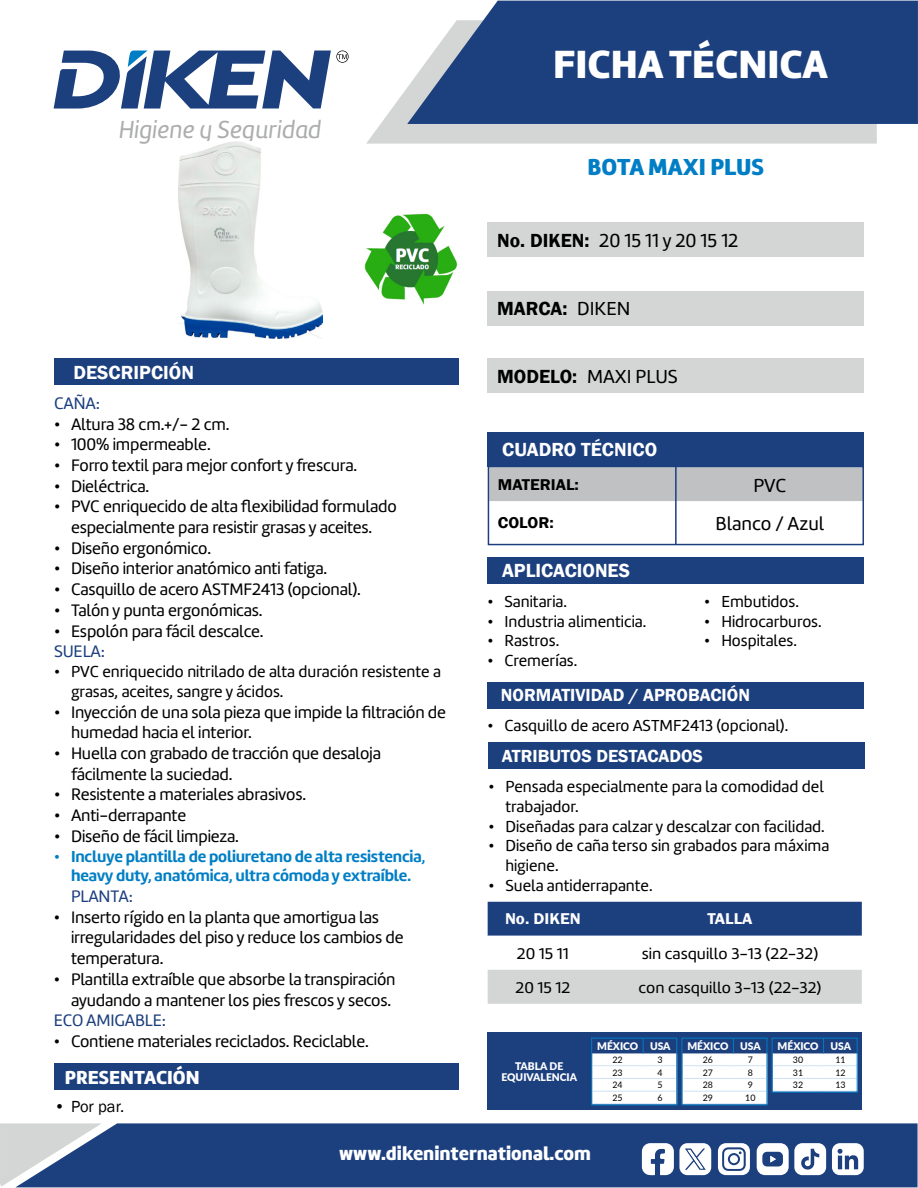
<style>
.page{position:relative;width:918px;height:1188px;background:#fff}
.page>*{position:absolute;margin:0;border:0;box-sizing:border-box;transform-origin:0 0}
.t1{font:40.8px "Amelia Basic Black";color:#fff}
.t2{font:25.5px "Amelia Basic Italic";color:#acadad}
.t3{font:24px "Amelia Basic Black";color:#007ec5}
.t4{font:19.5px "Amelia Basic";color:#000}
.t5{font:19.5px "Amelia Basic Black";color:#fff}
.t6{font:600 19.5px "Franklin Gothic";color:#fff}
.t7{font:600 19.5px "Franklin Gothic";letter-spacing:-.005em;color:#000}
.t8{font:600 18px "Franklin Gothic";color:#fff}
.t9{font:17.25px/20.7px "Amelia Basic";letter-spacing:-.01em;color:#000}
.t10{font:17.25px "Amelia Basic";letter-spacing:-.01em;color:#1c3f7e}
.t11{font:16.5px/19.8px "Amelia Basic";color:#000}
.t12{font:16.5px/19.8px "Amelia Basic Bold";letter-spacing:-.01em;color:#007ec5;text-align:center}
.t13{font:16.5px "Franklin Gothic";color:#000}
.t14{font:16.05px "Amelia Basic";color:#000;scale:1.05 1}
.t15{font:600 16.05px "Franklin Gothic";color:#000;scale:1.05 1}
.t16{font:600 16.05px "Franklin Gothic";color:#fff;scale:1.05 1}
.t17{font:900 10.5px/10.5px "Lato";color:#fff;text-align:center}
.t18{font:9px "Lato";color:#000}
.s1{font-family:"Franklin Gothic";font-weight:600}
.s2{font-family:"Amelia Basic";font-weight:400}
</style>
<div class="page">
<div style="left:488px;top:223px;width:376px;height:34px;background:#d4d6d6"></div>
<div style="left:488px;top:291px;width:376px;height:34px;background:#d4d6d6"></div>
<div style="left:488px;top:359px;width:376px;height:34px;background:#d4d6d6"></div>
<div style="left:488px;top:432px;width:376px;height:34px;background:#1c3f7e"></div>
<svg style="left:366px;top:88px;width:511px;height:56px;background:#d8dada"></svg>
<svg style="left:407px;top:1px;width:511px;height:123px;background:#2e4e88"></svg>
<div style="left:102px;top:1123px;width:816px;height:64px;background:#1c3f7e"></div>
<svg style="left:0;top:1123px;width:102px;height:64px;background:#98a6bc"></svg>
<svg style="left:54px;top:50px;width:295px;height:59px"></svg>
<svg style="left:642px;top:1143px;width:69px;height:32px"></svg>
<svg style="left:718px;top:1143px;width:32px;height:32px"></svg>
<div style="left:730px;top:1155px;width:8px;height:8px;background:#fff;border-radius:50%"></div>
<svg style="left:757px;top:1143px;width:107px;height:32px"></svg>
<div style="left:491px;top:469px;width:370px;height:32px;background:#c0c1c2"></div>
<div style="left:488px;top:466px;width:376px;height:79px;border:2px solid #1c3f7e"></div>
<hr style="left:675px;top:467px;width:2px;height:77px;background:#1c3f7e">
<div style="left:487px;top:682px;width:377px;height:26px;background:#1c3f7e"></div>
<div style="left:488px;top:742px;width:377px;height:27px;background:#1c3f7e"></div>
<svg style="left:488px;top:902px;width:374px;height:102px"></svg>
<div style="left:488px;top:1033px;width:374px;height:77px;background:#1c3f7e"></div>
<div style="left:591px;top:1038px;width:86px;height:67px;border:1px solid #007ec5"></div>
<svg style="left:592px;top:1039px;width:173px;height:65px"></svg>
<hr style="left:733px;top:1065px;width:34px;height:1px;background:#d0e3f6">
<hr style="left:682px;top:1065px;width:51px;height:1px;background:#d0e3f6">
<hr style="left:733px;top:1078px;width:34px;height:1px;background:#d0e3f6">
<hr style="left:682px;top:1078px;width:51px;height:1px;background:#d0e3f6">
<hr style="left:733px;top:1091px;width:34px;height:1px;background:#d0e3f6">
<hr style="left:682px;top:1091px;width:51px;height:1px;background:#d0e3f6">
<div style="left:681px;top:1038px;width:86px;height:67px;border:1px solid #007ec5"></div>
<svg style="left:774px;top:1040px;width:82px;height:51px"></svg>
<hr style="left:824px;top:1065px;width:34px;height:1px;background:#d0e3f6">
<hr style="left:773px;top:1065px;width:51px;height:1px;background:#d0e3f6">
<hr style="left:824px;top:1078px;width:34px;height:1px;background:#d0e3f6">
<hr style="left:773px;top:1078px;width:51px;height:1px;background:#d0e3f6">
<div style="left:772px;top:1038px;width:86px;height:55px;border:1px solid #007ec5"></div>
<div style="left:487px;top:557px;width:377px;height:27px;background:#1c3f7e"></div>
<img style="left:179px;top:142px;width:143px;height:196px">
<img style="left:365px;top:213px;width:92px;height:91px">
<div style="left:54px;top:359px;width:405px;height:26px;background:#1c3f7e"></div>
<div style="left:54px;top:1063px;width:405px;height:27px;background:#1c3f7e"></div>
<h2 class="t2" style="left:119px;top:115px;width:204px">Higiene y Seguridad</h2>
<p class="t6" style="left:74px;top:360px;width:122px">DESCRIPCIÓN</p>
<p class="t10" style="left:54px;top:393px;width:48px">CAÑA:</p>
<p class="t9" style="left:54px;top:413px;width:177px">• Altura 38 cm.+/- 2 cm.</p>
<p class="t9" style="left:54px;top:434px;width:158px">• 100% impermeable.</p>
<p class="t9" style="left:54px;top:455px;width:305px">• Forro textil para mejor confort y frescura.</p>
<p class="t9" style="left:54px;top:476px;width:97px">• Dieléctrica.</p>
<p class="t9" style="left:54px;top:496px;width:344px;text-align:center">• PVC enriquecido de alta flexibilidad formulado especialmente para resistir grasas y aceites.</p>
<p class="t9" style="left:54px;top:538px;width:159px">• Diseño ergonómico.</p>
<p class="t9" style="left:54px;top:558px;width:275px">• Diseño interior anatómico anti fatiga.</p>
<p class="t9" style="left:54px;top:579px;width:308px">• Casquillo de acero ASTMF2413 (opcional).</p>
<p class="t9" style="left:54px;top:600px;width:210px">• Talón y punta ergonómicas.</p>
<p class="t9" style="left:54px;top:620px;width:211px">• Espolón para fácil descalce.</p>
<p class="t10" style="left:54px;top:641px;width:53px">SUELA:</p>
<p class="t11" style="left:71px;top:662px;width:372px;text-indent:-17px">• PVC enriquecido nitrilado de alta duración resistente a grasas, aceites, sangre y ácidos.</p>
<p class="t9" style="left:71px;top:701px;width:377px;text-indent:-17px">• Inyección de una sola pieza que impide la filtración de humedad hacia el interior.</p>
<p class="t9" style="left:71px;top:743px;width:311px;text-indent:-17px">• Huella con grabado de tracción que desaloja fácilmente la suciedad.</p>
<p class="t9" style="left:54px;top:784px;width:254px">• Resistente a materiales abrasivos.</p>
<p class="t9" style="left:54px;top:805px;width:134px">• Anti-derrapante</p>
<p class="t9" style="left:54px;top:826px;width:187px">• Diseño de fácil limpieza.</p>
<p class="t12" style="left:54px;top:846px;width:373px">• Incluye plantilla de poliuretano de alta resistencia, heavy duty, anatómica, ultra cómoda y extraíble.</p>
<p class="t10" style="left:71px;top:886px;width:63px">PLANTA:</p>
<p class="t9" style="left:71px;top:907px;width:334px;text-indent:-17px">• Inserto rígido en la planta que amortigua las irregularidades del piso y reduce los cambios de temperatura.</p>
<p class="t9" style="left:54px;top:969px;width:343px;text-align:right">• Plantilla extraíble que absorbe la transpiración ayudando a mantener los pies frescos y secos.</p>
<p class="t10" style="left:54px;top:1010px;width:114px">ECO AMIGABLE:</p>
<p class="t9" style="left:54px;top:1031px;width:316px">• Contiene materiales reciclados. Reciclable.</p>
<p class="t5" style="left:65px;top:1066px;width:136px">PRESENTACIÓN</p>
<p class="t13" style="left:54px;top:1096px;width:72px">• Por par.</p>
<h1 class="t1" style="left:553px;top:40px;width:276px">FICHA TÉCNICA</h1>
<h3 class="t3" style="left:588px;top:153px;width:178px">BOTA MAXI PLUS</h3>
<p class="t4" style="left:497px;top:230px;width:243px"><span class="s1">No. DIKEN:</span> 20 15 11 y 20 15 12</p>
<p class="t7" style="left:497px;top:297px;width:135px">MARCA: <span class="s2">DIKEN</span></p>
<p class="t4" style="left:497px;top:365px;width:182px"><span class="s1">MODELO:</span> MAXI PLUS</p>
<p class="t6" style="left:502px;top:438px;width:156px">CUADRO TÉCNICO</p>
<p class="t15" style="left:498px;top:475px;width:79px">MATERIAL:</p>
<p class="t4" style="left:753px;top:474px;width:35px">PVC</p>
<p class="t15" style="left:498px;top:513px;width:55px">COLOR:</p>
<p class="t4" style="left:715px;top:512px;width:110px">Blanco / Azul</p>
<p class="t6" style="left:502px;top:559px;width:129px">APLICACIONES</p>
<p class="t11" style="left:487px;top:591px;width:81px">• Sanitaria.</p>
<p class="t11" style="left:487px;top:611px;width:160px">• Industria alimenticia.</p>
<p class="t11" style="left:487px;top:631px;width:73px">• Rastros.</p>
<p class="t11" style="left:487px;top:651px;width:91px">• Cremerías.</p>
<p class="t11" style="left:704px;top:591px;width:96px">• Embutidos.</p>
<p class="t11" style="left:704px;top:611px;width:119px">• Hidrocarburos.</p>
<p class="t11" style="left:704px;top:631px;width:94px">• Hospitales.</p>
<p class="t8" style="left:501px;top:684px;width:251px">NORMATIVIDAD / APROBACIÓN</p>
<p class="t11" style="left:487px;top:716px;width:302px">• Casquillo de acero ASTMF2413 (opcional).</p>
<p class="t8" style="left:502px;top:745px;width:203px">ATRIBUTOS DESTACADOS</p>
<p class="t11" style="left:505px;top:777px;width:320px;text-indent:-17px">• Pensada especialmente para la comodidad del trabajador.</p>
<p class="t11" style="left:488px;top:816px;width:338px">• Diseñadas para calzar y descalzar con facilidad.</p>
<p class="t11" style="left:505px;top:836px;width:325px;text-indent:-17px">• Diseño de caña terso sin grabados para máxima higiene.</p>
<p class="t11" style="left:488px;top:876px;width:166px">• Suela antiderrapante.</p>
<p class="t16" style="left:505px;top:909px;width:74px">No. DIKEN</p>
<p class="t16" style="left:707px;top:909px;width:44px">TALLA</p>
<p class="t14" style="left:517px;top:944px;width:51px">20 15 11</p>
<p class="t14" style="left:642px;top:944px;width:170px">sin casquillo 3-13 (22-32)</p>
<p class="t14" style="left:516px;top:978px;width:54px">20 15 12</p>
<p class="t14" style="left:639px;top:978px;width:176px">con casquillo 3-13 (22-32)</p>
<p class="t17" style="left:502px;top:1061px;width:77px">TABLA DE<br>EQUIVALENCIA</p>
<p class="t17" style="left:597px;top:1041px;width:75px">MÉXICO USA</p>
<p class="t18" style="left:612px;top:1053px;width:12px">22</p>
<p class="t18" style="left:658px;top:1053px;width:7px">3</p>
<p class="t18" style="left:613px;top:1066px;width:12px">23</p>
<p class="t18" style="left:658px;top:1066px;width:7px">4</p>
<p class="t18" style="left:613px;top:1079px;width:12px">24</p>
<p class="t18" style="left:658px;top:1079px;width:7px">5</p>
<p class="t18" style="left:613px;top:1091px;width:12px">25</p>
<p class="t18" style="left:658px;top:1091px;width:7px">6</p>
<p class="t17" style="left:687px;top:1041px;width:75px">MÉXICO USA</p>
<p class="t18" style="left:703px;top:1053px;width:12px">26</p>
<p class="t18" style="left:748px;top:1053px;width:7px">7</p>
<p class="t18" style="left:703px;top:1066px;width:12px">27</p>
<p class="t18" style="left:748px;top:1066px;width:7px">8</p>
<p class="t18" style="left:703px;top:1079px;width:12px">28</p>
<p class="t18" style="left:748px;top:1079px;width:7px">9</p>
<p class="t18" style="left:703px;top:1091px;width:12px">29</p>
<p class="t18" style="left:745px;top:1091px;width:12px">10</p>
<p class="t17" style="left:778px;top:1041px;width:75px">MÉXICO USA</p>
<p class="t18" style="left:793px;top:1053px;width:12px">30</p>
<p class="t18" style="left:835px;top:1053px;width:12px">11</p>
<p class="t18" style="left:793px;top:1066px;width:12px">31</p>
<p class="t18" style="left:835px;top:1066px;width:12px">12</p>
<p class="t18" style="left:793px;top:1079px;width:12px">32</p>
<p class="t18" style="left:835px;top:1079px;width:12px">13</p>
<p class="t5" style="left:339px;top:1142px;width:253px">www.dikeninternational.com</p>
</div>
